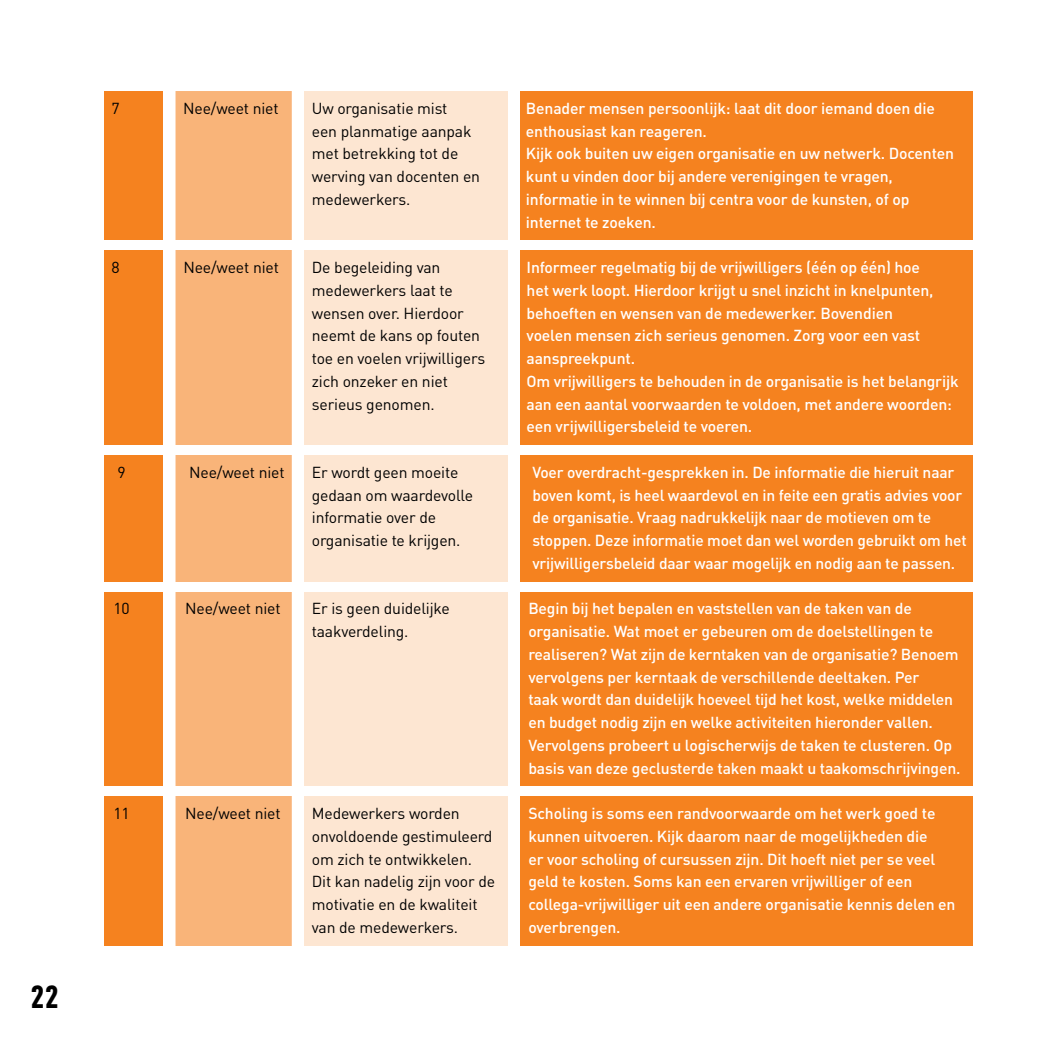
<style>
.page{position:relative;width:1042px;height:1042px;background:#fff}
.page>*{position:absolute;margin:0;border:0;box-sizing:border-box;transform-origin:0 0}
.t1{font:900 31.5px "DIN Cond";color:#000}
.t2{font:500 15.75px/22.8px "DIN";letter-spacing:-.01em;color:#fff}
.t3{font:15.75px/22.8px "DIN";letter-spacing:-.01em;color:#000}
</style>
<div class="page">
<div style="left:104px;top:91px;width:59px;height:858px;background:#f5821f"></div>
<div style="left:304px;top:91px;width:203px;height:858px;background:#fde6d2"></div>
<div style="left:175px;top:91px;width:117px;height:855px;background:#f9b479"></div>
<div style="left:520px;top:91px;width:452px;height:858px;background:#f5821f"></div>
<div style="left:80px;top:946px;width:941px;height:10px;background:#fff"></div>
<div style="left:80px;top:240px;width:941px;height:10px;background:#fff"></div>
<div style="left:80px;top:445px;width:941px;height:10px;background:#fff"></div>
<div style="left:80px;top:582px;width:941px;height:10px;background:#fff"></div>
<div style="left:80px;top:786px;width:941px;height:10px;background:#fff"></div>
<h1 class="t1" style="left:31px;top:977px;width:29px">22</h1>
<p class="t3" style="left:111px;top:96px;width:10px">7</p>
<p class="t3" style="left:183px;top:96px;width:97px">Nee/weet niet</p>
<p class="t3" style="left:312px;top:96px;width:170px">Uw organisatie mist<br>een planmatige aanpak met betrekking tot de werving van docenten en medewerkers.</p>
<p class="t2" style="left:526px;top:96px;width:430px">Benader mensen persoonlijk: laat dit door iemand doen die enthousiast kan reageren.<br>Kijk ook buiten uw eigen organisatie en uw netwerk. Docenten kunt u vinden door bij andere verenigingen te vragen, informatie in te winnen bij centra voor de kunsten, of op internet te zoeken.</p>
<p class="t3" style="left:112px;top:256px;width:10px">8</p>
<p class="t3" style="left:183px;top:256px;width:97px">Nee/weet niet</p>
<p class="t3" style="left:312px;top:256px;width:175px">De begeleiding van medewerkers laat te wensen over. Hierdoor neemt de kans op fouten toe en voelen vrijwilligers zich onzeker en niet serieus genomen.</p>
<p class="t2" style="left:526px;top:255px;width:434px">Informeer regelmatig bij de vrijwilligers (één op één) hoe<br>het werk loopt. Hierdoor krijgt u snel inzicht in knelpunten, behoeften en wensen van de medewerker. Bovendien<br>voelen mensen zich serieus genomen. Zorg voor een vast aanspreekpunt.<br>Om vrijwilligers te behouden in de organisatie is het belangrijk aan een aantal voorwaarden te voldoen, met andere woorden: een vrijwilligersbeleid te voeren.</p>
<p class="t3" style="left:117px;top:460px;width:10px">9</p>
<p class="t3" style="left:189px;top:460px;width:97px">Nee/weet niet</p>
<p class="t3" style="left:312px;top:460px;width:163px">Er wordt geen moeite gedaan om waardevolle informatie over de organisatie te krijgen.</p>
<p class="t2" style="left:532px;top:460px;width:436px">Voer overdracht-gesprekken in. De informatie die hieruit naar boven komt, is heel waardevol en in feite een gratis advies voor de organisatie. Vraag nadrukkelijk naar de motieven om te stoppen. Deze informatie moet dan wel worden gebruikt om het vrijwilligersbeleid daar waar mogelijk en nodig aan te passen.</p>
<p class="t3" style="left:113px;top:597px;width:18px">10</p>
<p class="t3" style="left:185px;top:597px;width:97px">Nee/weet niet</p>
<p class="t3" style="left:312px;top:597px;width:140px">Er is geen duidelijke taakverdeling.</p>
<p class="t2" style="left:528px;top:597px;width:434px">Begin bij het bepalen en vaststellen van de taken van de organisatie. Wat moet er gebeuren om de doelstellingen te realiseren? Wat zijn de kerntaken van de organisatie? Benoem vervolgens per kerntaak de verschillende deeltaken. Per<br>taak wordt dan duidelijk hoeveel tijd het kost, welke middelen en budget nodig zijn en welke activiteiten hieronder vallen.<br>Vervolgens probeert u logischerwijs de taken te clusteren. Op basis van deze geclusterde taken maakt u taakomschrijvingen.</p>
<p class="t3" style="left:113px;top:802px;width:18px">11</p>
<p class="t3" style="left:185px;top:802px;width:97px">Nee/weet niet</p>
<p class="t3" style="left:312px;top:802px;width:185px">Medewerkers worden onvoldoende gestimuleerd om zich te ontwikkelen.<br>Dit kan nadelig zijn voor de motivatie en de kwaliteit van de medewerkers.</p>
<p class="t2" style="left:528px;top:801px;width:429px">Scholing is soms een randvoorwaarde om het werk goed te kunnen uitvoeren. Kijk daarom naar de mogelijkheden die<br>er voor scholing of cursussen zijn. Dit hoeft niet per se veel geld te kosten. Soms kan een ervaren vrijwilliger of een collega-vrijwilliger uit een andere organisatie kennis delen en overbrengen.</p>
</div>
